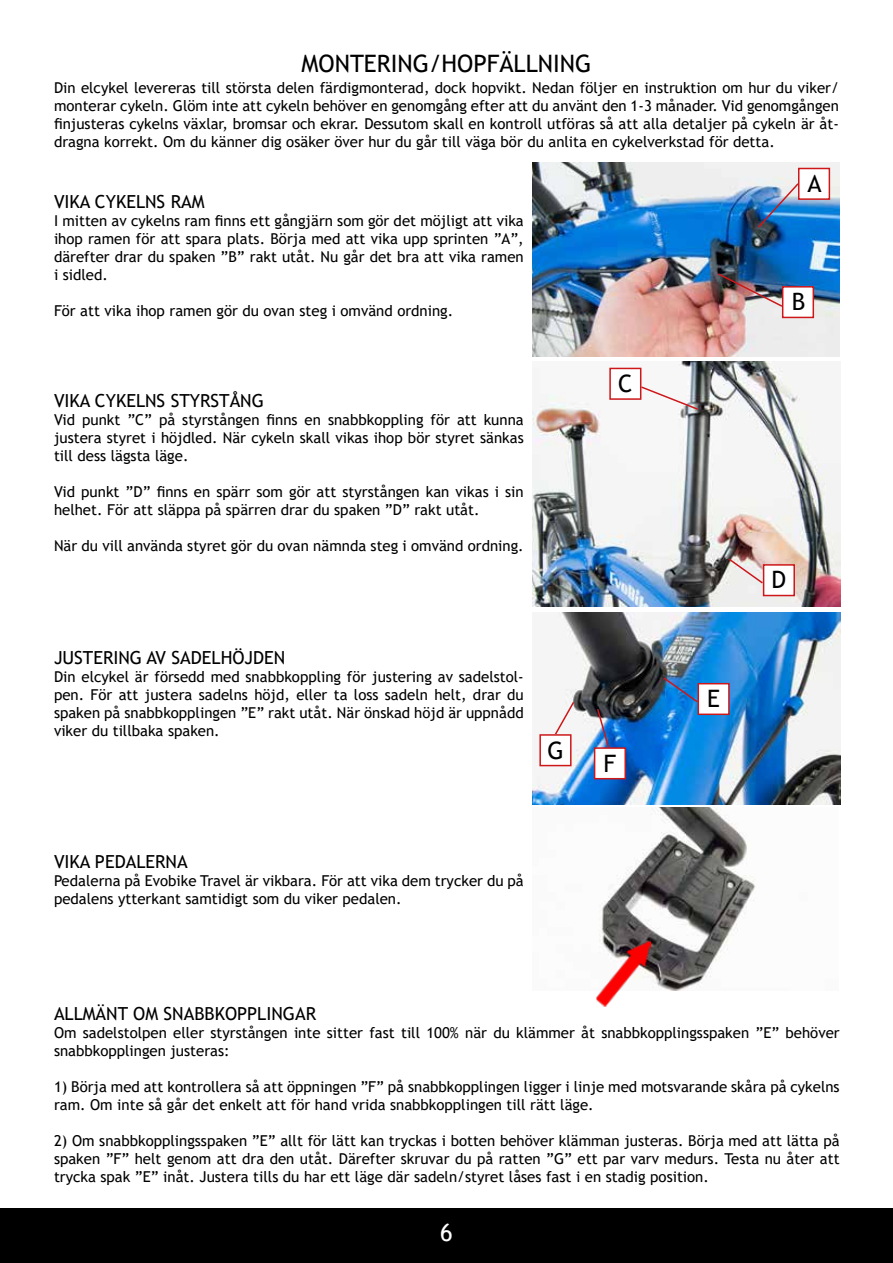
<style>
.page{position:relative;width:893px;height:1263px;background:#fff}
.page>*{position:absolute;margin:0;border:0;box-sizing:border-box;transform-origin:0 0}
.t1{font:24px "Trebuchet MS";color:#000}
.t2{font:24px "Trebuchet MS";color:#fff}
.t3{font:18px "Trebuchet MS";color:#000}
.t4{font:15px/18px "Trebuchet MS";color:#000;text-align:justify}
</style>
<div class="page">
<div style="left:0;top:1209px;width:893px;height:54px;background:#000"></div>
<img style="left:533px;top:613px;width:307px;height:192px">
<img style="left:532px;top:162px;width:308px;height:195px">
<div style="left:798px;top:168px;width:32px;height:32px;background:#fff;border:2px solid #cd1719"></div>
<div style="left:782px;top:286px;width:32px;height:32px;background:#fff;border:2px solid #cd1719"></div>
<img style="left:756px;top:182px;width:44px;height:47px">
<img style="left:717px;top:272px;width:67px;height:36px">
<img style="left:533px;top:361px;width:307px;height:245px">
<div style="left:609px;top:368px;width:32px;height:32px;background:#fff;border:2px solid #cd1719"></div>
<div style="left:763px;top:564px;width:32px;height:32px;background:#fff;border:2px solid #cd1719"></div>
<svg style="left:639px;top:385px;width:60px;height:26px"></svg>
<svg style="left:727px;top:557px;width:37px;height:28px"></svg>
<div style="left:697px;top:683px;width:33px;height:32px;background:#fff;border:2px solid #cd1719"></div>
<svg style="left:662px;top:676px;width:37px;height:28px"></svg>
<div style="left:539px;top:734px;width:33px;height:32px;background:#fff;border:2px solid #cd1719"></div>
<svg style="left:553px;top:700px;width:23px;height:36px"></svg>
<div style="left:594px;top:747px;width:32px;height:32px;background:#fff;border:2px solid #cd1719"></div>
<svg style="left:596px;top:707px;width:14px;height:42px"></svg>
<img style="left:599px;top:808px;width:157px;height:183px">
<img style="left:596px;top:941px;width:61px;height:66px">
<h1 class="t1" style="left:301px;top:48px;width:291px">MONTERING/HOPFÄLLNING</h1>
<p class="t4" style="left:54px;top:79px;width:786px">Din elcykel levereras till största delen färdigmonterad, dock hopvikt. Nedan följer en instruktion om hur du viker/ monterar cykeln. Glöm inte att cykeln behöver en genomgång efter att du använt den 1-3 månader. Vid genomgången finjusteras cykelns växlar, bromsar och ekrar. Dessutom skall en kontroll utföras så att alla detaljer på cykeln är åt&shy;dragna korrekt. Om du känner dig osäker över hur du går till väga bör du anlita en cykelverkstad för detta.</p>
<p class="t3" style="left:54px;top:190px;width:152px">VIKA CYKELNS RAM</p>
<p class="t4" style="left:54px;top:211px;width:471px">I mitten av cykelns ram finns ett gångjärn som gör det möjligt att vika ihop ramen för att spara plats. Börja med att vika upp sprinten ”A”, därefter drar du spaken ”B” rakt utåt. Nu går det bra att vika ramen i sidled.</p>
<p class="t4" style="left:54px;top:301px;width:401px">För att vika ihop ramen gör du ovan steg i omvänd ordning.</p>
<p class="t3" style="left:54px;top:389px;width:211px">VIKA CYKELNS STYRSTÅNG</p>
<p class="t4" style="left:54px;top:411px;width:471px">Vid punkt ”C” på styrstången finns en snabbkoppling för att kunna justera styret i höjdled. När cykeln skall vikas ihop bör styret sänkas till dess lägsta läge.</p>
<p class="t4" style="left:54px;top:483px;width:471px">Vid punkt ”D” finns en spärr som gör att styrstången kan vikas i sin helhet. För att släppa på spärren drar du spaken ”D” rakt utåt.</p>
<p class="t4" style="left:54px;top:537px;width:471px">När du vill använda styret gör du ovan nämnda steg i omvänd ordning.</p>
<p class="t3" style="left:54px;top:646px;width:233px">JUSTERING AV SADELHÖJDEN</p>
<p class="t4" style="left:54px;top:668px;width:471px">Din elcykel är försedd med snabbkoppling för justering av sadelstol&shy;pen. För att justera sadelns höjd, eller ta loss sadeln helt, drar du spaken på snabbkopplingen ”E” rakt utåt. När önskad höjd är uppnådd viker du tillbaka spaken.</p>
<h1 class="t1" style="left:547px;top:735px;width:18px">G</h1>
<p class="t3" style="left:54px;top:850px;width:135px">VIKA PEDALERNA</p>
<p class="t4" style="left:54px;top:871px;width:471px">Pedalerna på Evobike Travel är vikbara. För att vika dem trycker du på pedalens ytterkant samtidigt som du viker pedalen.</p>
<h1 class="t1" style="left:618px;top:368px;width:16px">C</h1>
<h1 class="t1" style="left:604px;top:748px;width:14px">F</h1>
<h1 class="t1" style="left:808px;top:168px;width:16px">A</h1>
<h1 class="t1" style="left:792px;top:287px;width:15px">B</h1>
<h1 class="t1" style="left:707px;top:684px;width:14px">E</h1>
<h1 class="t1" style="left:771px;top:565px;width:16px">D</h1>
<p class="t3" style="left:54px;top:1002px;width:264px">ALLMÄNT OM SNABBKOPPLINGAR</p>
<p class="t4" style="left:54px;top:1023px;width:787px">Om sadelstolpen eller styrstången inte sitter fast till 100% när du klämmer åt snabbkopplingsspaken ”E” behöver snabbkopplingen justeras:</p>
<p class="t4" style="left:54px;top:1077px;width:787px">1) Börja med att kontrollera så att öppningen ”F” på snabbkopplingen ligger i linje med motsvarande skåra på cykelns ram. Om inte så går det enkelt att för hand vrida snabbkopplingen till rätt läge.</p>
<p class="t4" style="left:54px;top:1131px;width:787px">2) Om snabbkopplingsspaken ”E” allt för lätt kan tryckas i botten behöver klämman justeras. Börja med att lätta på spaken ”F” helt genom att dra den utåt. Därefter skruvar du på ratten ”G” ett par varv medurs. Testa nu åter att trycka spak ”E” inåt. Justera tills du har ett läge där sadeln/styret låses fast i en stadig position.</p>
<h1 class="t2" style="left:440px;top:1217px;width:14px">6</h1>
</div>
